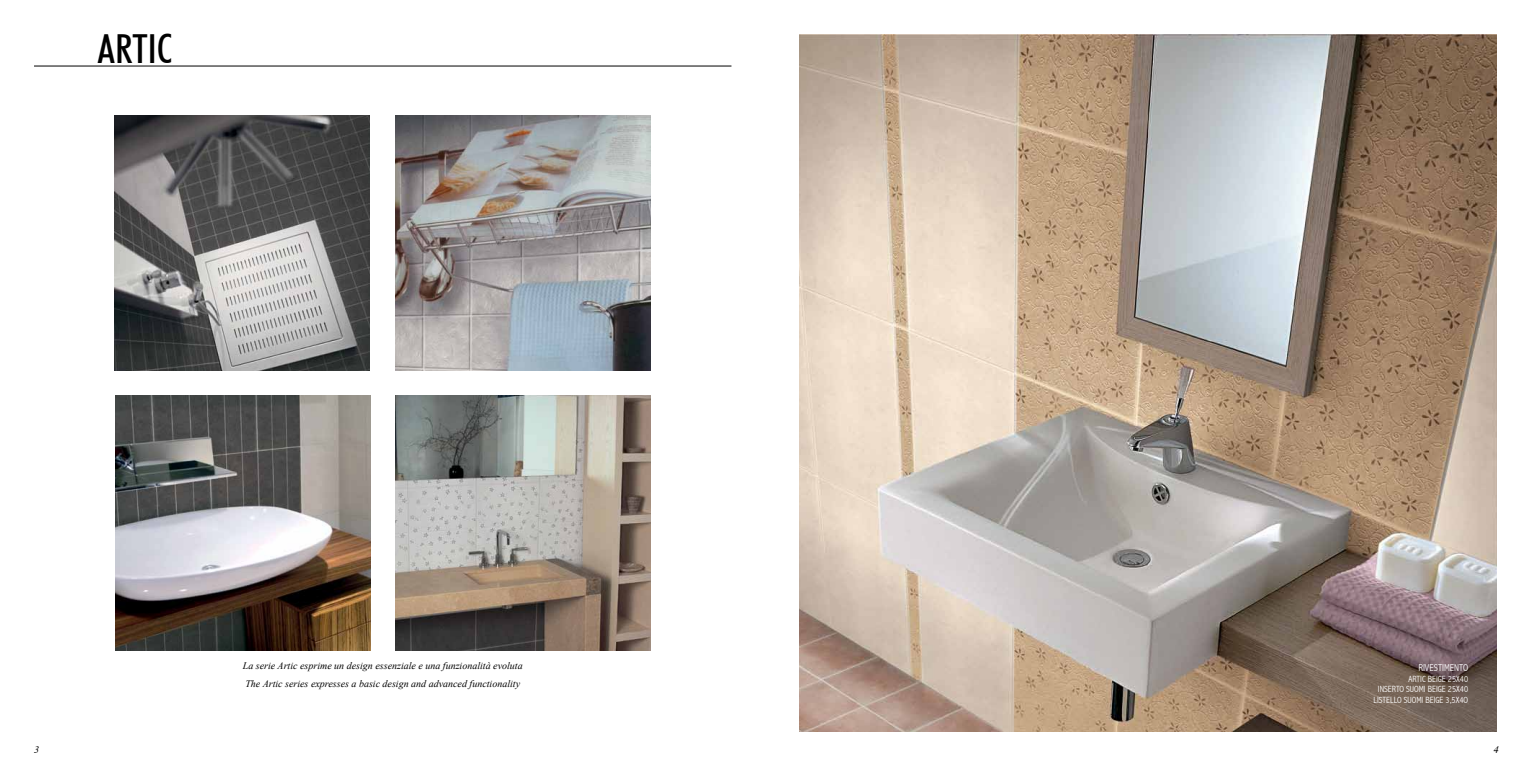
<style>
.page{position:relative;width:1531px;height:766px;background:#fff}
.page>*{position:absolute;margin:0;border:0;box-sizing:border-box;transform-origin:0 0}
.t1{font:500 condensed 40px "Futura BT";color:#000}
.t2{font:italic 10px/18px "Times New Roman";color:#000}
.t3{font:300 condensed 10px "Abadi";color:#fff}
.t4{font:italic 10px "Times";color:#000}
.t5{font:300 condensed 9px/10.8px "Abadi";color:#fff;text-align:right}
</style>
<div class="page">
<img style="left:799px;top:34px;width:698px;height:697px">
<img style="left:115px;top:395px;width:255px;height:255px">
<img style="left:395px;top:395px;width:255px;height:255px">
<img style="left:115px;top:115px;width:255px;height:255px">
<img style="left:395px;top:115px;width:255px;height:255px">
<hr style="left:34px;top:66px;width:697px;height:1px;background:#000">
<h1 class="t1" style="left:97px;top:24px;width:76px">ARTIC</h1>
<p class="t2" style="left:243px;top:656px;width:281px">La serie Artic esprime un design essenziale e una funzionalità evoluta<br>The Artic series expresses a basic design and advanced functionality</p>
<p class="t3" style="left:1418px;top:661px;width:51px">RIVESTIMENTO</p>
<p class="t5" style="left:1373px;top:673px;width:96px">ARTIC BEIGE 25X40<br>INSERTO SUOMI BEIGE 25X40<br>LISTELLO SUOMI BEIGE 3,5X4O</p>
<p class="t4" style="left:34px;top:742px;width:6px">3</p>
<p class="t4" style="left:1494px;top:742px;width:6px">4</p>
</div>
